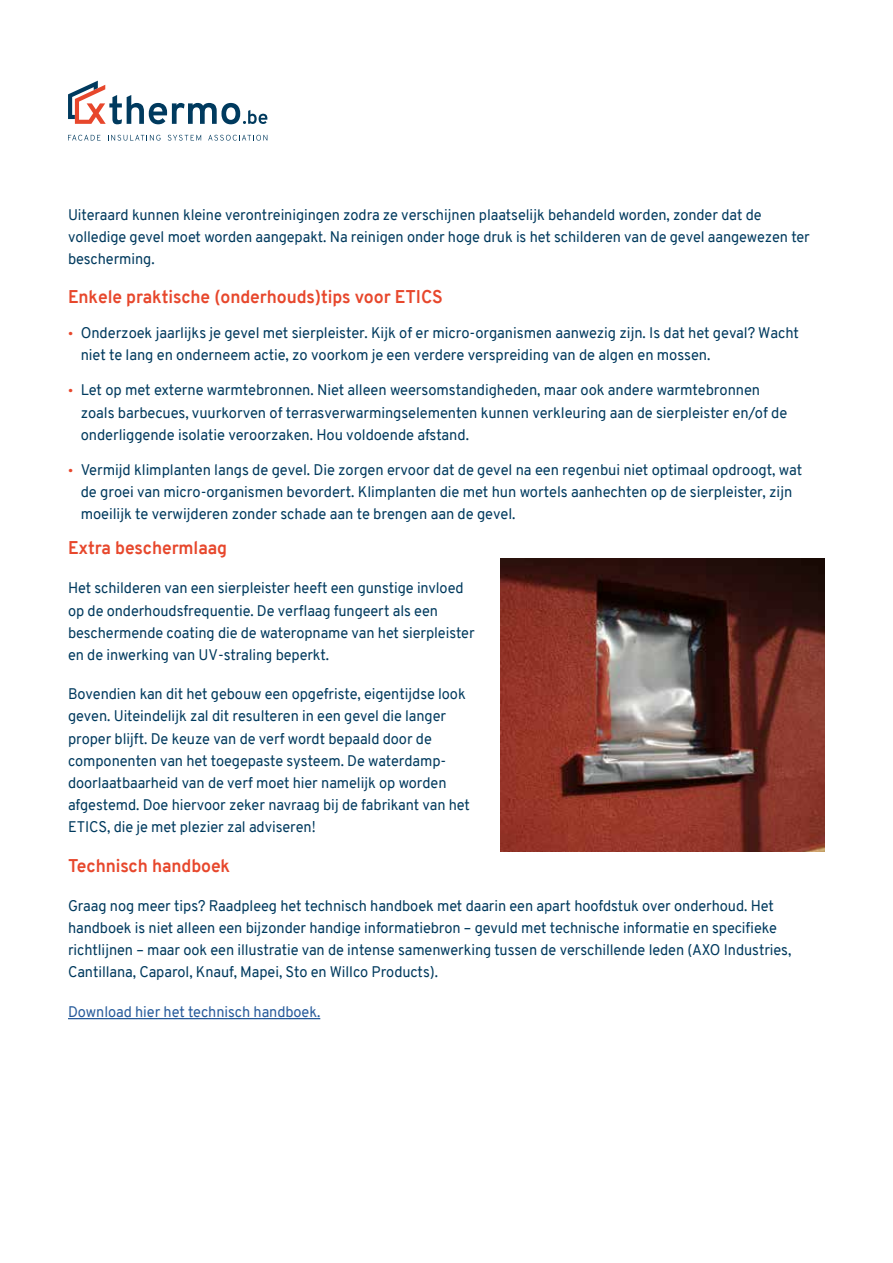
<style>
.page{position:relative;width:893px;height:1263px;background:#fff}
.page>*{position:absolute;margin:0;border:0;box-sizing:border-box;transform-origin:0 0}
.t1{font:700 18px "Overpass";letter-spacing:-.005em;color:#e7472c}
.t2{font:15px/22.2px "Overpass";letter-spacing:-.005em;color:#003a5e}
.t3{font:15px "Overpass";letter-spacing:-.005em;color:#275b9b}
.s1{font-size:12.75px;color:#e7472c}
</style>
<div class="page">
<svg style="left:68px;top:135px;width:33px;height:6px"></svg>
<svg style="left:108px;top:135px;width:53px;height:6px"></svg>
<svg style="left:168px;top:135px;width:33px;height:6px"></svg>
<svg style="left:208px;top:135px;width:59px;height:6px"></svg>
<svg style="left:68px;top:81px;width:199px;height:43px"></svg>
<hr style="left:68px;top:1018px;width:252px;height:1px;background:#275b9b">
<img style="left:501px;top:558px;width:324px;height:294px">
<p class="t2" style="left:68px;top:203px;width:743px">Uiteraard kunnen kleine verontreinigingen zodra ze verschijnen plaatselijk behandeld worden, zonder dat de volledige gevel moet worden aangepakt. Na reinigen onder hoge druk is het schilderen van de gevel aangewezen ter bescherming.</p>
<p class="t1" style="left:68px;top:284px;width:376px">Enkele praktische (onderhouds)tips voor ETICS</p>
<p class="t2" style="left:81px;top:322px;width:720px;text-indent:-13px"><span class="s1">•</span> Onderzoek jaarlijks je gevel met sierpleister. Kijk of er micro-organismen aanwezig zijn. Is dat het geval? Wacht niet te lang en onderneem actie, zo voorkom je een verdere verspreiding van de algen en mossen.</p>
<p class="t2" style="left:81px;top:379px;width:708px;text-indent:-13px"><span class="s1">•</span> Let op met externe warmtebronnen. Niet alleen weersomstandigheden, maar ook andere warmtebronnen zoals barbecues, vuurkorven of terrasverwarmingselementen kunnen verkleuring aan de sierpleister en/of de onderliggende isolatie veroorzaken. Hou voldoende afstand.</p>
<p class="t2" style="left:81px;top:458px;width:723px;text-indent:-13px"><span class="s1">•</span> Vermijd klimplanten langs de gevel. Die zorgen ervoor dat de gevel na een regenbui niet optimaal opdroogt, wat de groei van micro-organismen bevordert. Klimplanten die met hun wortels aanhechten op de sierpleister, zijn moeilijk te verwijderen zonder schade aan te brengen aan de gevel.</p>
<p class="t1" style="left:68px;top:535px;width:161px">Extra beschermlaag</p>
<p class="t2" style="left:68px;top:577px;width:408px">Het schilderen van een sierpleister heeft een gunstige invloed op de onderhoudsfrequentie. De verflaag fungeert als een beschermende coating die de wateropname van het sierpleister en de inwerking van UV-straling beperkt.</p>
<p class="t2" style="left:68px;top:683px;width:403px">Bovendien kan dit het gebouw een opgefriste, eigentijdse look geven. Uiteindelijk zal dit resulteren in een gevel die langer proper blijft. De keuze van de verf wordt bepaald door de componenten van het toegepaste systeem. De waterdamp&shy;doorlaatbaarheid van de verf moet hier namelijk op worden afgestemd. Doe hiervoor zeker navraag bij de fabrikant van het ETICS, die je met plezier zal adviseren!</p>
<p class="t1" style="left:68px;top:852px;width:164px">Technisch handboek</p>
<p class="t2" style="left:68px;top:894px;width:725px">Graag nog meer tips? Raadpleeg het technisch handboek met daarin een apart hoofdstuk over onderhoud. Het handboek is niet alleen een bijzonder handige informatiebron – gevuld met technische informatie en specifieke richtlijnen – maar ook een illustratie van de intense samenwerking tussen de verschillende leden (AXO Industries, Cantillana, Caparol, Knauf, Mapei, Sto en Willco Products).</p>
<p class="t3" style="left:68px;top:1001px;width:254px">Download hier het technisch handboek.</p>
</div>
